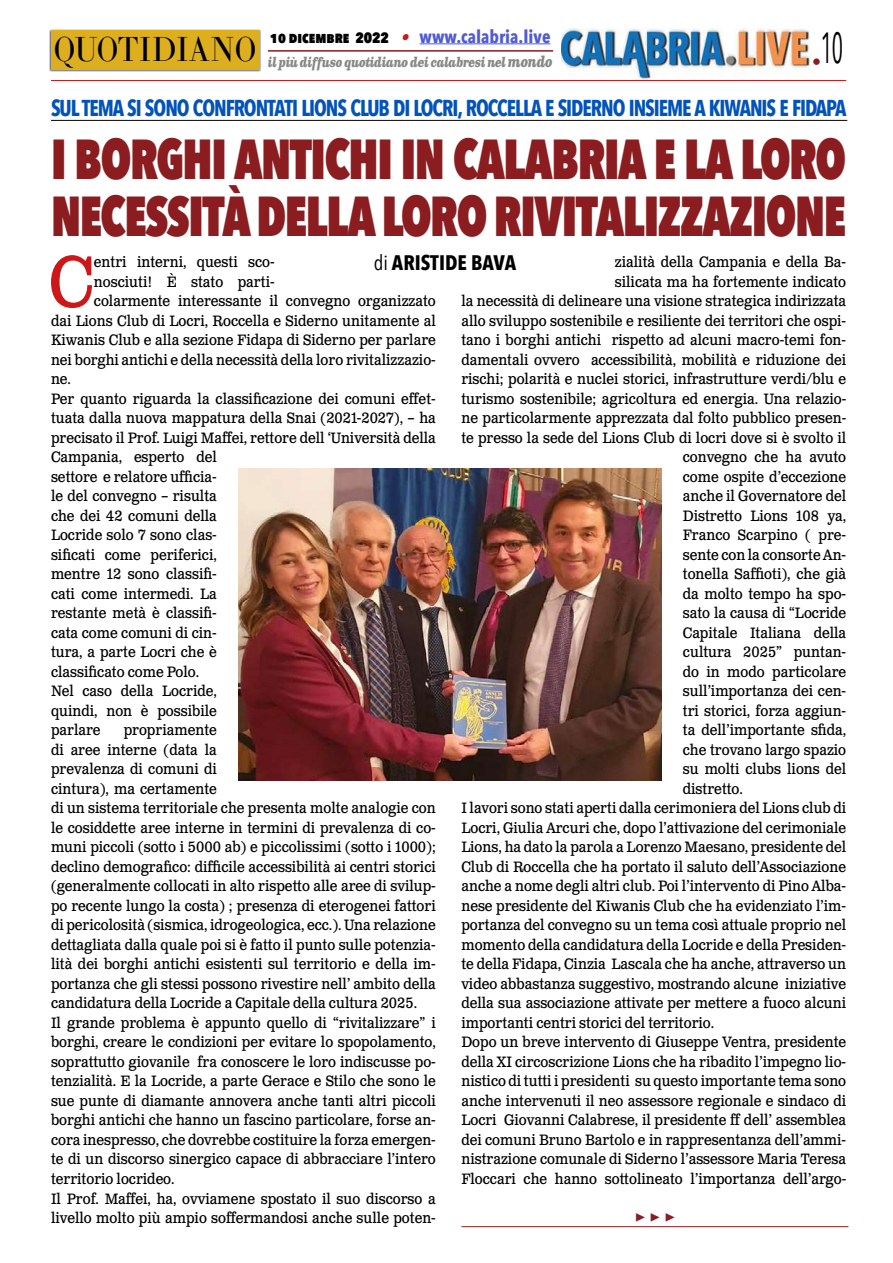
<style>
.page{position:relative;width:893px;height:1263px;background:#fff}
.page>*{position:absolute;margin:0;border:0;box-sizing:border-box;transform-origin:0 0}
.t1{font:71.25px "Clarendon Text Pro";color:#cd1719;scale:.9 1}
.t2{font:800 56.1px/57px "Avenir Next Condensed";letter-spacing:-.03em;color:#8b1c1f;scale:.85 1}
.t3{font:43.5px "Avenir Next Condensed";color:#000;scale:.55 1}
.t4{font:34.2px "LTC Bodoni 175 Pro";color:#000;scale:.88 1}
.t5{font:700 22.95px "Avenir Next Condensed";letter-spacing:-.05em;color:#0253ba;scale:.91 1}
.t6{font:700 21px "Avenir Next Condensed";color:#000}
.t7{font:700 18px "Avenir Next Condensed";color:#4f5cd6}
.t8{font:700 18px "Minion Pro";color:#8b1c1f}
.t9{font:15px/19.5px "Clarendon Text Pro";color:#000;scale:.9 1}
.t10{font:italic 700 13.5px "Clarendon Text Pro";letter-spacing:-.05em;color:#878787;scale:.79 1}
.s1{font-weight:800;font-size:15px;color:#000}
.s2{font-family:"Clarendon Text Pro";font-style:italic;font-size:16.5px;color:#ca181a}
.s3{font-size:15px}
.s4{font-weight:400}
</style>
<div class="page">
<img style="left:561px;top:28px;width:251px;height:52px">
<hr style="left:51px;top:80px;width:795px;height:1px;background:#cd1719">
<div style="left:49px;top:29px;width:212px;height:43px;background:#000;opacity:.75"></div>
<div style="left:51px;top:31px;width:208px;height:39px;background:#ddae1e"></div>
<hr style="left:420px;top:43px;width:130px;height:1px;background:#4f5cd6">
<hr style="left:268px;top:50px;width:285px;height:2px;background:#8b1c1f">
<hr style="left:51px;top:120px;width:796px;height:1px;background:#000">
<img style="left:238px;top:468px;width:424px;height:312px">
<hr style="left:461px;top:1226px;width:387px;height:1px;background:#8b1c1f">
<h3 class="t4" style="left:54px;top:27px;width:232px">QUOTIDIANO</h3>
<p class="t7" style="left:270px;top:25px;width:282px"><span class="s1">10 dicembre 2022</span> <span class="s2">•</span> www.calabria.live</p>
<p class="t10" style="left:268px;top:53px;width:362px">il più diffuso quotidiano dei calabresi nel <span class="s3">mondo</span></p>
<h3 class="t3" style="left:812px;top:11px;width:58px"><sub>•</sub>10</h3>
<h3 class="t5" style="left:51px;top:94px;width:876px">SUL TEMA SI SONO CONFRONTATI LIONS CLUB DI LOCRI, ROCCELLA E SIDERNO INSIEME A KIWANIS E FIDAPA</h3>
<h2 class="t2" style="left:51px;top:130px;width:937px">I BORGHI ANTICHI IN CALABRIA E LA LORO<br>NECESSITÀ DELLA LORO RIVITALIZZAZIONE</h2>
<h1 class="t1" style="left:49px;top:239px;width:52px">C</h1>
<p class="t9" style="left:94px;top:253px;width:202px">entri interni, questi sco-</p>
<h3 class="t6" style="left:374px;top:250px;width:144px"><span class="s4">di</span> ARISTIDE BAVA</h3>
<p class="t9" style="left:615px;top:253px;width:259px">zialità della Campania e della Ba-</p>
<p class="t9" style="left:615px;top:273px;width:258px">silicata ma ha fortemente indicato</p>
<p class="t9" style="left:461px;top:292px;width:429px">la necessità di delineare una visione strategica indirizzata</p>
<p class="t9" style="left:461px;top:312px;width:429px">allo sviluppo sostenibile e resiliente dei territori che ospi-</p>
<p class="t9" style="left:461px;top:331px;width:429px">tano i borghi antichi rispetto ad alcuni macro-temi fon-</p>
<p class="t9" style="left:461px;top:351px;width:429px">damentali ovvero accessibilità, mobilità e riduzione dei</p>
<p class="t9" style="left:461px;top:370px;width:429px">rischi; polarità e nuclei storici, infrastrutture verdi/blu e</p>
<p class="t9" style="left:461px;top:390px;width:429px">turismo sostenibile; agricoltura ed energia. Una relazio-</p>
<p class="t9" style="left:461px;top:409px;width:429px">ne particolarmente apprezzata dal folto pubblico presen-</p>
<p class="t9" style="left:461px;top:429px;width:429px">te presso la sede del Lions Club di locri dove si è svolto il</p>
<p class="t9" style="left:683px;top:448px;width:183px">convegno che ha avuto</p>
<p class="t9" style="left:683px;top:468px;width:183px">come ospite d’eccezione</p>
<p class="t9" style="left:683px;top:487px;width:183px">anche il Governatore del</p>
<p class="t9" style="left:683px;top:507px;width:183px">Distretto Lions 108 ya,</p>
<p class="t9" style="left:683px;top:526px;width:183px">Franco Scarpino ( pre-</p>
<p class="t9" style="left:683px;top:546px;width:183px">sente con la consorte An-</p>
<p class="t9" style="left:683px;top:565px;width:183px">tonella Saffioti), che già</p>
<p class="t9" style="left:683px;top:585px;width:183px">da molto tempo ha spo-</p>
<p class="t9" style="left:683px;top:604px;width:183px">sato la causa di “Locride</p>
<p class="t9" style="left:683px;top:624px;width:183px">Capitale Italiana della</p>
<p class="t9" style="left:683px;top:643px;width:183px">cultura 2025” puntan-</p>
<p class="t9" style="left:683px;top:663px;width:183px">do in modo particolare</p>
<p class="t9" style="left:683px;top:682px;width:183px">sull’importanza dei cen-</p>
<p class="t9" style="left:683px;top:702px;width:183px">tri storici, forza aggiun-</p>
<p class="t9" style="left:683px;top:721px;width:183px">ta dell’importante sfida,</p>
<p class="t9" style="left:683px;top:741px;width:183px">che trovano largo spazio</p>
<p class="t9" style="left:683px;top:760px;width:183px">su molti clubs lions del</p>
<p class="t9" style="left:683px;top:780px;width:68px">distretto.</p>
<p class="t9" style="left:461px;top:799px;width:429px">I lavori sono stati aperti dalla cerimoniera del Lions club di</p>
<p class="t9" style="left:461px;top:819px;width:429px">Locri, Giulia Arcuri che, dopo l’attivazione del cerimoniale</p>
<p class="t9" style="left:461px;top:838px;width:429px">Lions, ha dato la parola a Lorenzo Maesano, presidente del</p>
<p class="t9" style="left:461px;top:858px;width:429px">Club di Roccella che ha portato il saluto dell’Associazione</p>
<p class="t9" style="left:461px;top:877px;width:429px">anche a nome degli altri club. Poi l’intervento di Pino Alba-</p>
<p class="t9" style="left:461px;top:897px;width:429px">nese presidente del Kiwanis Club che ha evidenziato l’im-</p>
<p class="t9" style="left:461px;top:916px;width:429px">portanza del convegno su un tema così attuale proprio nel</p>
<p class="t9" style="left:461px;top:936px;width:429px">momento della candidatura della Locride e della Presiden-</p>
<p class="t9" style="left:461px;top:955px;width:429px">te della Fidapa, Cinzia Lascala che ha anche, attraverso un</p>
<p class="t9" style="left:461px;top:975px;width:429px">video abbastanza suggestivo, mostrando alcune iniziative</p>
<p class="t9" style="left:461px;top:994px;width:429px">della sua associazione attivate per mettere a fuoco alcuni</p>
<p class="t9" style="left:461px;top:1014px;width:283px">importanti centri storici del territorio.</p>
<p class="t9" style="left:461px;top:1033px;width:429px">Dopo un breve intervento di Giuseppe Ventra, presidente</p>
<p class="t9" style="left:461px;top:1053px;width:429px">della XI circoscrizione Lions che ha ribadito l’impegno lio-</p>
<p class="t9" style="left:461px;top:1072px;width:429px">nistico di tutti i presidenti su questo importante tema sono</p>
<p class="t9" style="left:461px;top:1092px;width:429px">anche intervenuti il neo assessore regionale e sindaco di</p>
<p class="t9" style="left:461px;top:1111px;width:429px">Locri Giovanni Calabrese, il presidente ff dell’ assemblea</p>
<p class="t9" style="left:461px;top:1131px;width:429px">dei comuni Bruno Bartolo e in rappresentanza dell’ammi-</p>
<p class="t9" style="left:461px;top:1150px;width:429px">nistrazione comunale di Siderno l’assessore Maria Teresa</p>
<p class="t9" style="left:461px;top:1170px;width:429px">Floccari che hanno sottolineato l’importanza dell’argo-</p>
<p class="t9" style="left:94px;top:273px;width:202px">nosciuti! È stato parti-</p>
<p class="t9" style="left:94px;top:292px;width:381px">colarmente interessante il convegno organizzato</p>
<p class="t9" style="left:51px;top:312px;width:429px">dai Lions Club di Locri, Roccella e Siderno unitamente al</p>
<p class="t9" style="left:51px;top:331px;width:429px">Kiwanis Club e alla sezione Fidapa di Siderno per parlare</p>
<p class="t9" style="left:51px;top:351px;width:429px">nei borghi antichi e della necessità della loro rivitalizzazio-</p>
<p class="t9" style="left:51px;top:370px;width:24px">ne.</p>
<p class="t9" style="left:51px;top:390px;width:429px">Per quanto riguarda la classificazione dei comuni effet-</p>
<p class="t9" style="left:51px;top:409px;width:429px">tuata dalla nuova mappatura della Snai (2021-2027), – ha</p>
<p class="t9" style="left:51px;top:429px;width:429px">precisato il Prof. Luigi Maffei, rettore dell ‘Università della</p>
<p class="t9" style="left:51px;top:448px;width:186px">Campania, esperto del</p>
<p class="t9" style="left:51px;top:468px;width:186px">settore e relatore ufficia-</p>
<p class="t9" style="left:51px;top:487px;width:186px">le del convegno – risulta</p>
<p class="t9" style="left:51px;top:507px;width:186px">che dei 42 comuni della</p>
<p class="t9" style="left:51px;top:526px;width:186px">Locride solo 7 sono clas-</p>
<p class="t9" style="left:51px;top:546px;width:186px">sificati come periferici,</p>
<p class="t9" style="left:51px;top:565px;width:186px">mentre 12 sono classifi-</p>
<p class="t9" style="left:51px;top:585px;width:186px">cati come intermedi. La</p>
<p class="t9" style="left:51px;top:604px;width:186px">restante metà è classifi-</p>
<p class="t9" style="left:51px;top:624px;width:186px">cata come comuni di cin-</p>
<p class="t9" style="left:51px;top:643px;width:186px">tura, a parte Locri che è</p>
<p class="t9" style="left:51px;top:663px;width:166px">classificato come Polo.</p>
<p class="t9" style="left:51px;top:682px;width:186px">Nel caso della Locride,</p>
<p class="t9" style="left:51px;top:702px;width:186px">quindi, non è possibile</p>
<p class="t9" style="left:51px;top:721px;width:57px">parlare</p>
<p class="t9" style="left:51px;top:721px;width:429px;text-indent:73px">propriamente<br>di aree interne (data la<br>prevalenza di comuni di<br>cintura), ma certamente<br>di un sistema territoriale che presenta molte analogie con le cosiddette aree interne in termini di prevalenza di co&shy;muni piccoli (sotto i 5000 ab) e piccolissimi (sotto i 1000); declino demografico: difficile accessibilità ai centri storici (generalmente collocati in alto rispetto alle aree di svilup&shy;po recente lungo la costa) ; presenza di eterogenei fattori di pericolosità (sismica, idrogeologica, ecc.). Una relazione dettagliata dalla quale poi si è fatto il punto sulle potenzia&shy;lità dei borghi antichi esistenti sul territorio e della im&shy;portanza che gli stessi possono rivestire nell’ ambito della candidatura della Locride a Capitale della cultura 2025.<br>Il grande problema è appunto quello di “rivitalizzare” i borghi, creare le condizioni per evitare lo spopolamento, soprattutto giovanile fra conoscere le loro indiscusse po&shy;tenzialità. E la Locride, a parte Gerace e Stilo che sono le sue punte di diamante annovera anche tanti altri piccoli borghi antichi che hanno un fascino particolare, forse an&shy;cora inespresso, che dovrebbe costituire la forza emergen&shy;te di un discorso sinergico capace di abbracciare l’intero territorio locrideo.<br>Il Prof. Maffei, ha, ovviamene spostato il suo discorso a livello molto più ampio soffermandosi anche sulle poten-</p>
<p class="t8" style="left:635px;top:1204px;width:42px">▶ ▶ ▶</p>
</div>
